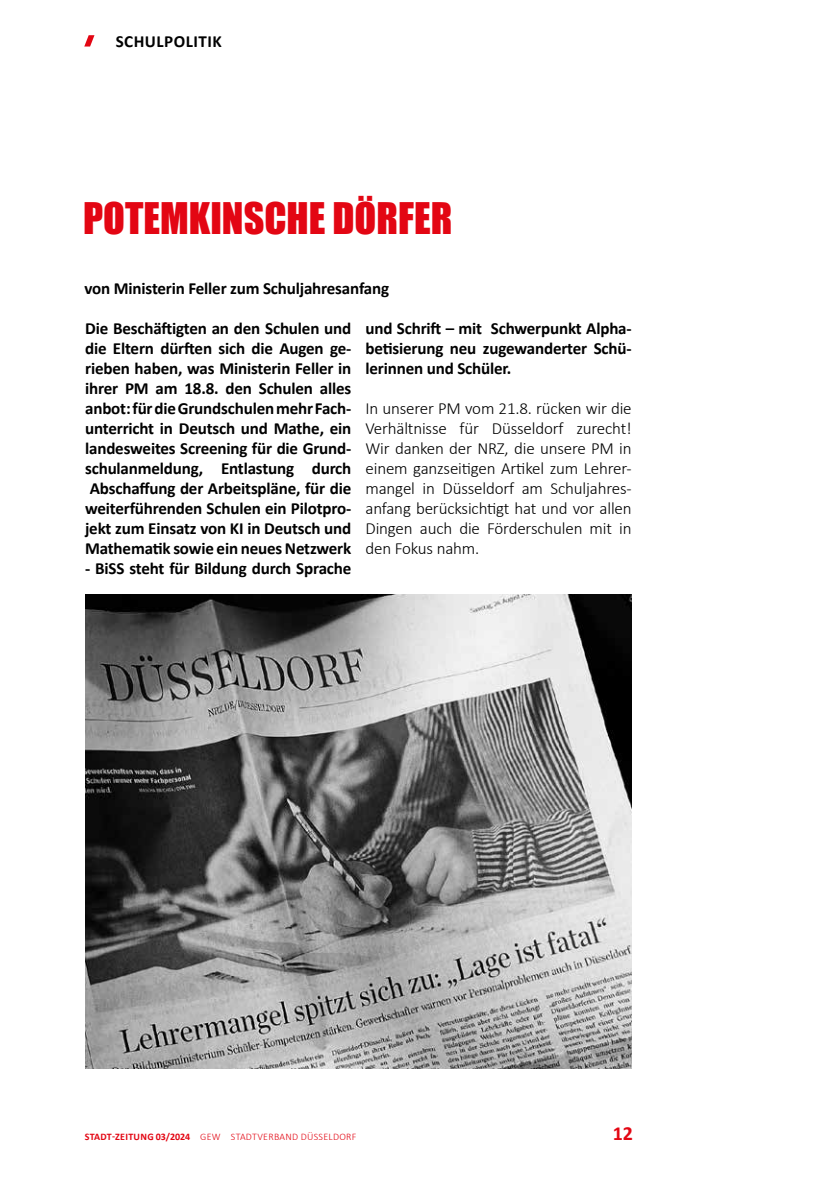
<style>
.page{position:relative;width:840px;height:1191px;background:#fff}
.page>*{position:absolute;margin:0;border:0;box-sizing:border-box;transform-origin:0 0}
.t1{font:40px "Impact";color:#e30613}
.t2{font:700 20px "Calibri";color:#e30613}
.t3{font:700 17px/20px "Calibri";letter-spacing:-.01em;color:#000;text-align:justify}
.t4{font:300 17px/20px "Calibri";letter-spacing:-.01em;color:#000;text-align:justify}
.t5{font:700 17px "Calibri";letter-spacing:.03em;color:#000}
.t6{font:300 10px "Calibri";letter-spacing:.03em;color:#e30613}
.s1{font-weight:700}
</style>
<div class="page">
<svg style="left:84px;top:35px;width:10px;height:12px"></svg>
<img style="left:85px;top:594px;width:546px;height:474px">
<p class="t5" style="left:116px;top:29px;width:107px">SCHULPOLITIK</p>
<h1 class="t1" style="left:83px;top:187px;width:370px">POTEMKINSCHE DÖRFER</h1>
<p class="t3" style="left:84px;top:278px;width:306px">von Ministerin Feller zum Schuljahresanfang</p>
<p class="t3" style="left:85px;top:318px;width:267px">Die Beschäftigten an den Schulen und die Eltern dürften sich die Augen ge&shy;rieben haben, was Ministerin Feller in ihrer PM am 18.8. den Schulen alles anbot: für die Grundschulen mehr Fach&shy;unterricht in Deutsch und Mathe, ein landesweites Screening für die Grund&shy;schulanmeldung, Entlastung durch Abschaffung der Arbeitspläne, für die weiterführenden Schulen ein Pilotpro&shy;jekt zum Einsatz von KI in Deutsch und Mathematik sowie ein neues Netzwerk</p>
<p class="t3" style="left:85px;top:558px;width:267px">- BiSS steht für Bildung durch Sprache</p>
<p class="t3" style="left:365px;top:318px;width:267px">und Schrift – mit Schwerpunkt Alpha&shy;betisierung neu zugewanderter Schü&shy;lerinnen und Schüler.</p>
<p class="t4" style="left:365px;top:398px;width:267px">In unserer PM vom 21.8. rücken wir die Verhältnisse für Düsseldorf zurecht!<br>Wir danken der NRZ, die unsere PM in einem ganzseitigen Artikel zum Lehrer&shy;mangel in Düsseldorf am Schuljahres&shy;anfang berücksichtigt hat und vor allen Dingen auch die Förderschulen mit in den Fokus nahm.</p>
<p class="t6" style="left:85px;top:1130px;width:273px"><span class="s1">STADT-ZEITUNG 03/2024</span> GEW STADTVERBAND DÜSSELDORF</p>
<p class="t2" style="left:612px;top:1119px;width:22px">12</p>
</div>
